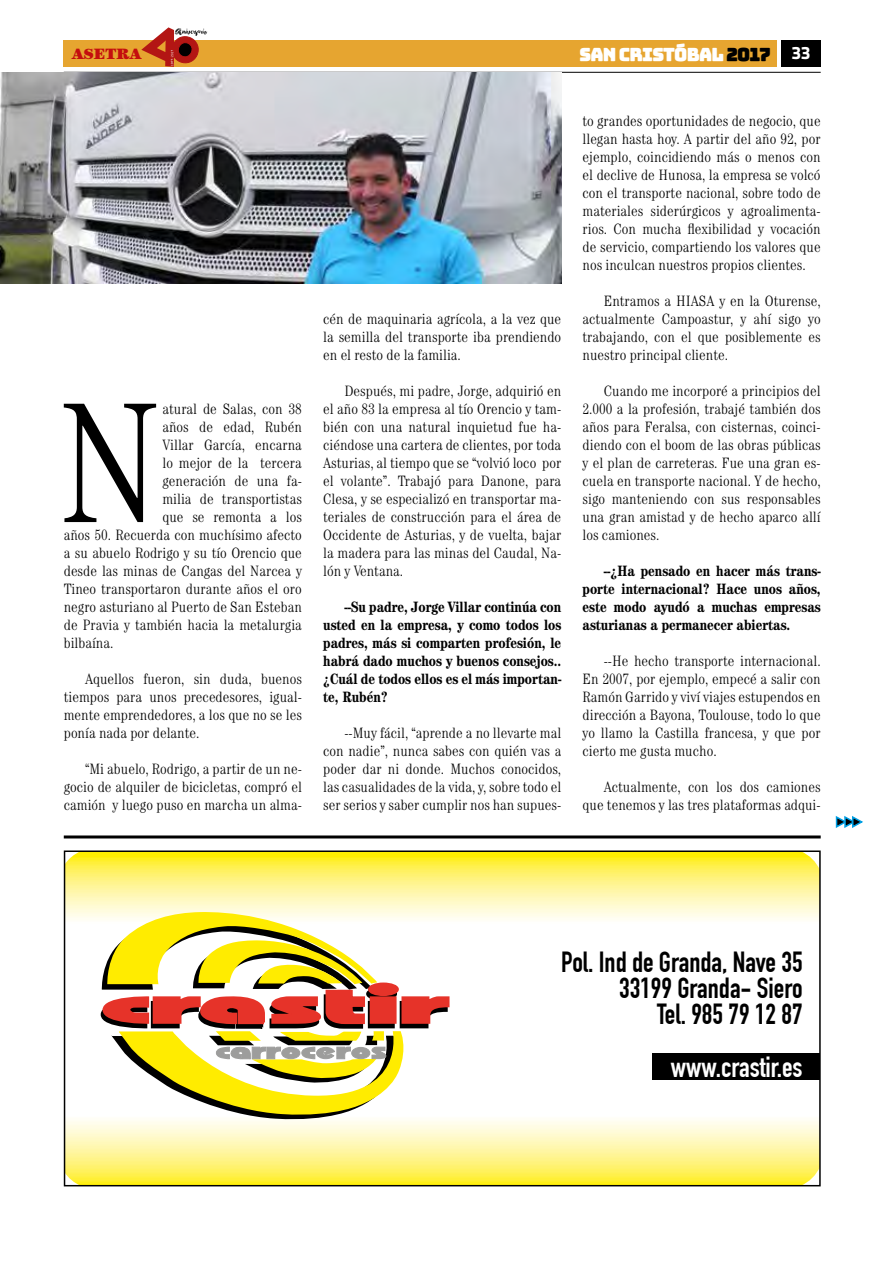
<style>
.page{position:relative;width:893px;height:1263px;background:#fff}
.page>*{position:absolute;margin:0;border:0;box-sizing:border-box;transform-origin:0 0}
.t1{font:300 condensed 172.05px "Century";color:#000}
.t2{font:700 28.5px/26.2px "DIN Condensed";color:#000;text-align:right}
.t3{font:700 28.5px "DIN Condensed";color:#fefefe}
.t4{font:18px "Bungee Layers Outline";letter-spacing:-.04em;color:#fff}
.t5{font:300 condensed 15px/18px "Century";color:#000;text-align:justify}
.t6{font:700 condensed 15px/18px "Century";color:#000;text-align:justify}
.t7{font:900 15px "Century";color:#c40d0e}
.s1{color:#000}
.s2{font-family:"Titillium Text 22 L";font-weight:800}
</style>
<div class="page">
<div style="left:781px;top:40px;width:40px;height:27px;background:#000"></div>
<div style="left:64px;top:40px;width:713px;height:27px;background:#e6a530"></div>
<hr style="left:64px;top:72px;width:757px;height:1px;background:#000">
<svg style="left:141px;top:27px;width:66px;height:40px"></svg>
<img style="left:0;top:73px;width:561px;height:211px">
<hr style="left:64px;top:835px;width:757px;height:3px;background:#000">
<svg style="left:67px;top:853px;width:751px;height:330px"></svg>
<svg style="left:100px;top:911px;width:351px;height:211px"></svg>
<div style="left:653px;top:1053px;width:167px;height:27px;background:#000"></div>
<div style="left:64px;top:850px;width:757px;height:336px;border:2px solid #000"></div>
<svg style="left:835px;top:816px;width:28px;height:12px"></svg>
<p class="t7" style="left:72px;top:45px;width:71px">ASETRA</p>
<p class="t4" style="left:579px;top:44px;width:233px">SAN CRISTÓBAL <span class="s1">2017</span> <span class="s2">33</span></p>
<h1 class="t1" style="left:57px;top:363px;width:107px">N</h1>
<p class="t5" style="left:162px;top:400px;width:141px">atural de Salas, con 38</p>
<p class="t5" style="left:162px;top:418px;width:141px">años de edad, Rubén</p>
<p class="t5" style="left:162px;top:436px;width:141px">Villar García, encarna</p>
<p class="t5" style="left:162px;top:454px;width:141px">lo mejor de la tercera</p>
<p class="t5" style="left:162px;top:472px;width:141px">generación de una fa-</p>
<p class="t5" style="left:162px;top:490px;width:141px">milia de transportistas</p>
<p class="t5" style="left:162px;top:508px;width:141px">que se remonta a los</p>
<p class="t5" style="left:64px;top:526px;width:240px">años 50. Recuerda con muchísimo afecto</p>
<p class="t5" style="left:64px;top:544px;width:240px">a su abuelo Rodrigo y su tío Orencio que</p>
<p class="t5" style="left:64px;top:562px;width:240px">desde las minas de Cangas del Narcea y</p>
<p class="t5" style="left:64px;top:580px;width:240px">Tineo transportaron durante años el oro</p>
<p class="t5" style="left:64px;top:598px;width:240px">negro asturiano al Puerto de San Esteban</p>
<p class="t5" style="left:64px;top:616px;width:240px">de Pravia y también hacia la metalurgia</p>
<p class="t5" style="left:64px;top:634px;width:51px">bilbaína.</p>
<p class="t5" style="left:64px;top:670px;width:240px;text-indent:21px">Aquellos fueron, sin duda, buenos tiempos para unos precedesores, igual&shy;mente emprendedores, a los que no se les ponía nada por delante.</p>
<p class="t5" style="left:64px;top:760px;width:240px;text-indent:21px">“Mi abuelo, Rodrigo, a partir de un ne&shy;gocio de alquiler de bicicletas, compró el camión y luego puso en marcha un alma-</p>
<p class="t5" style="left:323px;top:310px;width:240px">cén de maquinaria agrícola, a la vez que la semilla del transporte iba prendiendo en el resto de la familia.</p>
<p class="t5" style="left:323px;top:382px;width:240px;text-indent:21px">Después, mi padre, Jorge, adquirió en el año 83 la empresa al tío Orencio y tam&shy;bién con una natural inquietud fue ha&shy;ciéndose una cartera de clientes, por toda Asturias, al tiempo que se “volvió loco por el volante”. Trabajó para Danone, para Clesa, y se especializó en transportar ma&shy;teriales de construcción para el área de Occidente de Asturias, y de vuelta, bajar la madera para las minas del Caudal, Na&shy;lón y Ventana.</p>
<p class="t6" style="left:323px;top:598px;width:240px;text-indent:21px">--Su padre, Jorge Villar continúa con usted en la empresa, y como todos los padres, más si comparten profesión, le habrá dado muchos y buenos consejos.. ¿Cuál de todos ellos es el más importan&shy;te, Rubén?</p>
<p class="t5" style="left:323px;top:724px;width:240px;text-indent:21px">--Muy fácil, “aprende a no llevarte mal con nadie”, nunca sabes con quién vas a poder dar ni donde. Muchos conocidos, las casualidades de la vida, y, sobre todo el ser serios y saber cumplir nos han supues-</p>
<p class="t5" style="left:583px;top:112px;width:240px">to grandes oportunidades de negocio, que llegan hasta hoy. A partir del año 92, por ejemplo, coincidiendo más o menos con el declive de Hunosa, la empresa se volcó con el transporte nacional, sobre todo de materiales siderúrgicos y agroalimenta&shy;rios. Con mucha flexibilidad y vocación de servicio, compartiendo los valores que nos inculcan nuestros propios clientes.</p>
<p class="t5" style="left:583px;top:292px;width:240px;text-indent:21px">Entramos a HIASA y en la Oturense, actualmente Campoastur, y ahí sigo yo trabajando, con el que posiblemente es nuestro principal cliente.</p>
<p class="t5" style="left:583px;top:382px;width:240px;text-indent:21px">Cuando me incorporé a principios del 2.000 a la profesión, trabajé también dos años para Feralsa, con cisternas, coinci&shy;diendo con el boom de las obras públicas y el plan de carreteras. Fue una gran es&shy;cuela en transporte nacional. Y de hecho, sigo manteniendo con sus responsables una gran amistad y de hecho aparco allí los camiones.</p>
<p class="t6" style="left:583px;top:562px;width:240px;text-indent:21px">--¿Ha pensado en hacer más trans&shy;porte internacional? Hace unos años, este modo ayudó a muchas empresas asturianas a permanecer abiertas.</p>
<p class="t5" style="left:583px;top:652px;width:240px;text-indent:21px">--He hecho transporte internacional.<br>En 2007, por ejemplo, empecé a salir con Ramón Garrido y viví viajes estupendos en dirección a Bayona, Toulouse, todo lo que yo llamo la Castilla francesa, y que por cierto me gusta mucho.</p>
<p class="t5" style="left:583px;top:778px;width:240px;text-align:right">Actualmente, con los dos camiones que tenemos y las tres plataformas adqui-</p>
<h2 class="t2" style="left:561px;top:949px;width:243px">Pol. Ind de Granda, Nave 35<br>33199 Granda- Siero<br>Tel. 985 79 12 87</h2>
<h2 class="t3" style="left:671px;top:1050px;width:133px">www.crastir.es</h2>
</div>
